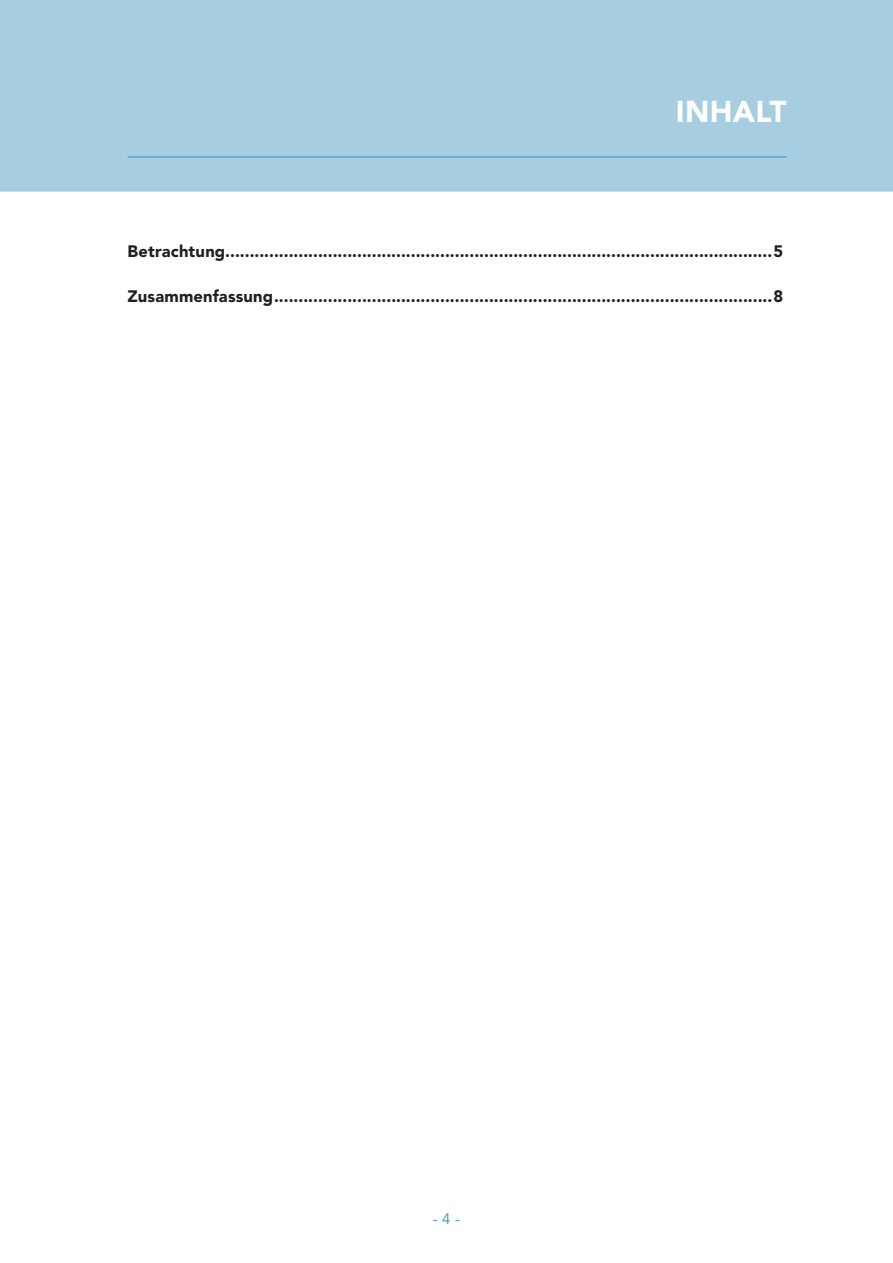
<style>
.page{position:relative;width:893px;height:1263px;background:#fff}
.page>*{position:absolute;margin:0;border:0;box-sizing:border-box;transform-origin:0 0}
.Hoofdstuk_kop_-nr{font:900 30px "Avenir LT Std";letter-spacing:.01em;color:#fff}
.Inhoud_Kop_-nr{font:900 16.5px "Avenir LT Std";letter-spacing:.01em;color:#231f20}
.t1{font:15px "Avenir LT Std";color:#2f97b9}
</style>
<div class="page">
<div style="left:0;top:0;width:893px;height:192px;background:#a7cde0"></div>
<hr style="left:128px;top:157px;width:659px;height:1px;background:#2f97b9">
<p class="Hoofdstuk_kop_-nr" style="left:676px;top:93px;width:112px">INHALT</p>
<p class="Inhoud_Kop_-nr" style="left:128px;top:241px;width:657px">Betrachtung................................................................................................................5</p>
<p class="Inhoud_Kop_-nr" style="left:128px;top:286px;width:657px">Zusammenfassung......................................................................................................8</p>
<p class="t1" style="left:433px;top:1210px;width:29px">- 4 -</p>
</div>
